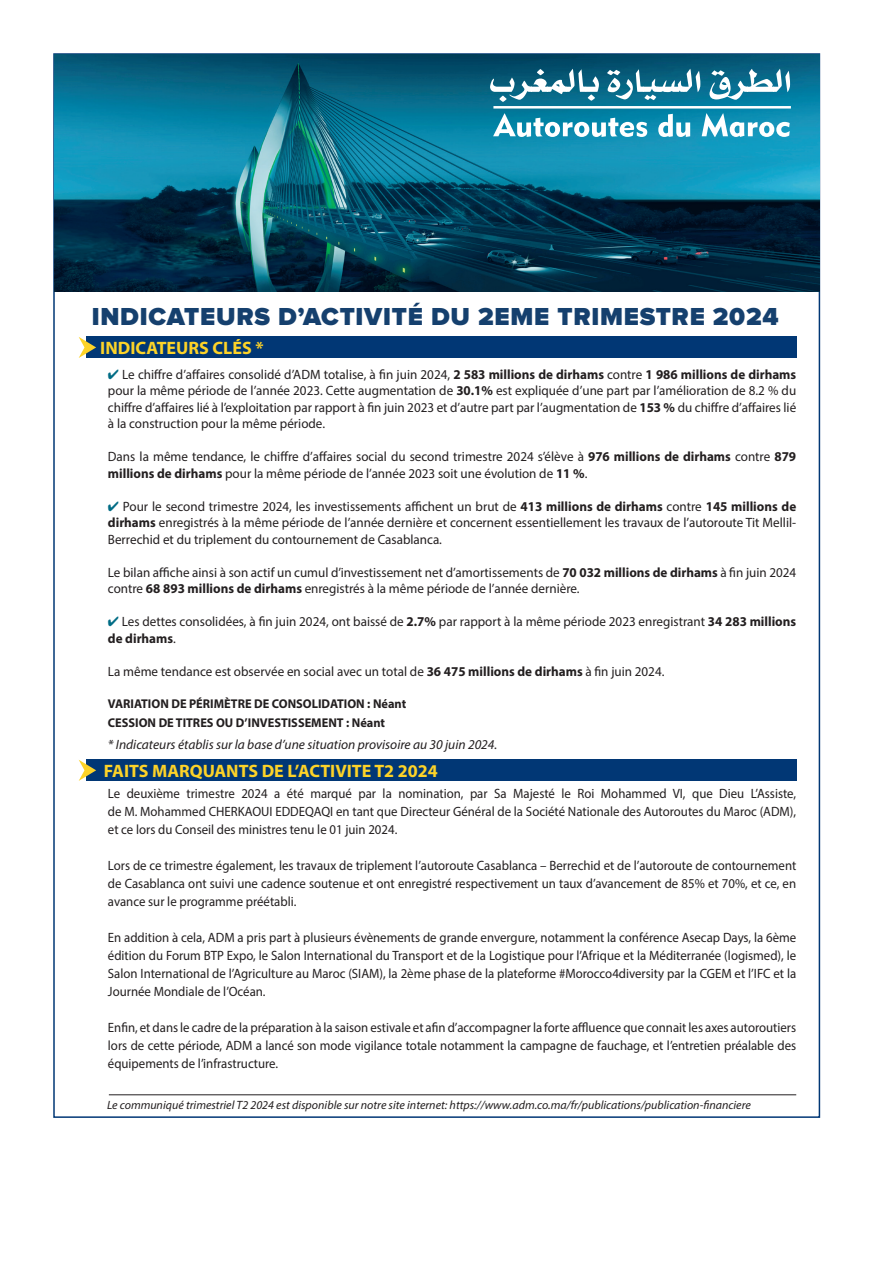
<style>
.page{position:relative;width:893px;height:1263px;background:#fff}
.page>*{position:absolute;margin:0;border:0;box-sizing:border-box;transform-origin:0 0}
.t1{font:900 25.5px "Proxima Nova";letter-spacing:.03em;color:#15406e}
.t2{font:700 18px "Myriad Pro";color:#fdd328}
.t3{font:13.5px/16.5px "Myriad Pro";color:#231f20}
.t4{font:13.5px/18px "Myriad Pro";color:#231f20;text-align:justify;scale:.95 1}
.t5{font:italic 13.5px "Myriad Pro";color:#231f20}
.t6{font:700 12.75px "Myriad Pro";color:#231f20}
.t7{font:italic 12px "Myriad Pro";color:#231f20}
.s1{color:#006c85}
.s2{font-weight:700}
</style>
<div class="page">
<img style="left:54px;top:54px;width:766px;height:238px">
<div style="left:86px;top:337px;width:710px;height:21px;background:#013775"></div>
<svg style="left:79px;top:337px;width:17px;height:21px"></svg>
<div style="left:86px;top:760px;width:710px;height:21px;background:#013775"></div>
<svg style="left:79px;top:760px;width:17px;height:21px"></svg>
<svg style="left:493px;top:113px;width:154px;height:24px"></svg>
<svg style="left:658px;top:114px;width:32px;height:23px"></svg>
<svg style="left:702px;top:113px;width:88px;height:24px"></svg>
<svg style="left:709px;top:69px;width:81px;height:31px"></svg>
<svg style="left:607px;top:69px;width:93px;height:31px"></svg>
<svg style="left:490px;top:69px;width:109px;height:33px"></svg>
<hr style="left:493px;top:106px;width:298px;height:3px;background:#fff">
<hr style="left:109px;top:1094px;width:687px;height:1px;background:#231f20">
<p class="t1" style="left:92px;top:305px;width:688px">INDICATEURS D’ACTIVITÉ DU 2EME TRIMESTRE 2024</p>
<p class="t2" style="left:100px;top:336px;width:165px">INDICATEURS CLÉS *</p>
<p class="t3" style="left:108px;top:366px;width:690px;text-align:justify"><span class="s1">✔</span> Le chiffre d’affaires consolidé d’ADM totalise, à fin juin 2024, <span class="s2">2 583 millions de dirhams</span> contre <span class="s2">1 986 millions de dirhams </span>pour la même période de l’année 2023. Cette augmentation de <span class="s2">30.1%</span> est expliquée d’une part par l’amélioration de 8.2 % du chiffre d’affaires lié à l’exploitation par rapport à fin juin 2023 et d’autre part par l’augmentation de <span class="s2">153 %</span> du chiffre d’affaires lié à la construction pour la même période.</p>
<p class="t3" style="left:108px;top:448px;width:690px">Dans la même tendance, le chiffre d’affaires social du second trimestre 2024 s’élève à <span class="s2">976 millions de dirhams</span> contre <span class="s2">879 millions de dirhams</span> pour la même période de l’année 2023 soit une évolution de <span class="s2">11 %</span>.</p>
<p class="t3" style="left:108px;top:498px;width:690px;text-align:justify"><span class="s1">✔</span> Pour le second trimestre 2024, les investissements affichent un brut de <span class="s2">413 millions de dirhams</span> contre <span class="s2">145 millions de dirhams</span> enregistrés à la même période de l’année dernière et concernent essentiellement les travaux de l’autoroute Tit Mellil-Berrechid et du triplement du contournement de Casablanca.</p>
<p class="t3" style="left:108px;top:564px;width:690px">Le bilan affiche ainsi à son actif un cumul d’investissement net d’amortissements de <span class="s2">70 032 millions de dirhams</span> à fin juin 2024 contre <span class="s2">68 893 millions de dirhams</span> enregistrés à la même période de l’année dernière.</p>
<p class="t3" style="left:108px;top:613px;width:690px"><span class="s1">✔</span> Les dettes consolidées, à fin juin 2024, ont baissé de <span class="s2">2.7%</span> par rapport à la même période 2023 enregistrant <span class="s2">34 283 millions de dirhams</span>.</p>
<p class="t3" style="left:108px;top:663px;width:558px">La même tendance est observée en social avec un total de <span class="s2">36 475 millions de dirhams</span> à fin juin 2024.</p>
<p class="t6" style="left:108px;top:696px;width:300px">VARIATION DE PÉRIMÈTRE DE CONSOLIDATION : Néant</p>
<p class="t6" style="left:108px;top:714px;width:279px">CESSION DE TITRES OU D’INVESTISSEMENT : Néant</p>
<p class="t5" style="left:108px;top:736px;width:391px">* Indicateurs établis sur la base d’une situation provisoire au 30 juin 2024.</p>
<p class="t2" style="left:104px;top:759px;width:335px">FAITS MARQUANTS DE L’ACTIVITE T2 2024</p>
<p class="t4" style="left:108px;top:784px;width:726px">Le deuxième trimestre 2024 a été marqué par la nomination, par Sa Majesté le Roi Mohammed VI, que Dieu L’Assiste, de M. Mohammed CHERKAOUI EDDEQAQI en tant que Directeur Général de la Société Nationale des Autoroutes du Maroc (ADM), et ce lors du Conseil des ministres tenu le 01 juin 2024.</p>
<p class="t4" style="left:108px;top:856px;width:726px">Lors de ce trimestre également, les travaux de triplement l’autoroute Casablanca – Berrechid et de l’autoroute de contournement de Casablanca ont suivi une cadence soutenue et ont enregistré respectivement un taux d’avancement de 85% et 70%, et ce, en avance sur le programme préétabli.</p>
<p class="t4" style="left:108px;top:928px;width:726px">En addition à cela, ADM a pris part à plusieurs évènements de grande envergure, notamment la conférence Asecap Days, la 6ème édition du Forum BTP Expo, le Salon International du Transport et de la Logistique pour l’Afrique et la Méditerranée (logismed), le Salon International de l’Agriculture au Maroc (SIAM), la 2ème phase de la plateforme #Morocco4diversity par la CGEM et l’IFC et la Journée Mondiale de l’Océan.</p>
<p class="t4" style="left:108px;top:1018px;width:726px">Enfin, et dans le cadre de la préparation à la saison estivale et afin d’accompagner la forte affluence que connait les axes autoroutiers lors de cette période, ADM a lancé son mode vigilance totale notamment la campagne de fauchage, et l’entretien préalable des équipements de l’infrastructure.</p>
<p class="t7" style="left:107px;top:1098px;width:645px">Le communiqué trimestriel T2 2024 est disponible sur notre site internet: https://www.adm.co.ma/fr/publications/publication-financiere</p>
</div>
